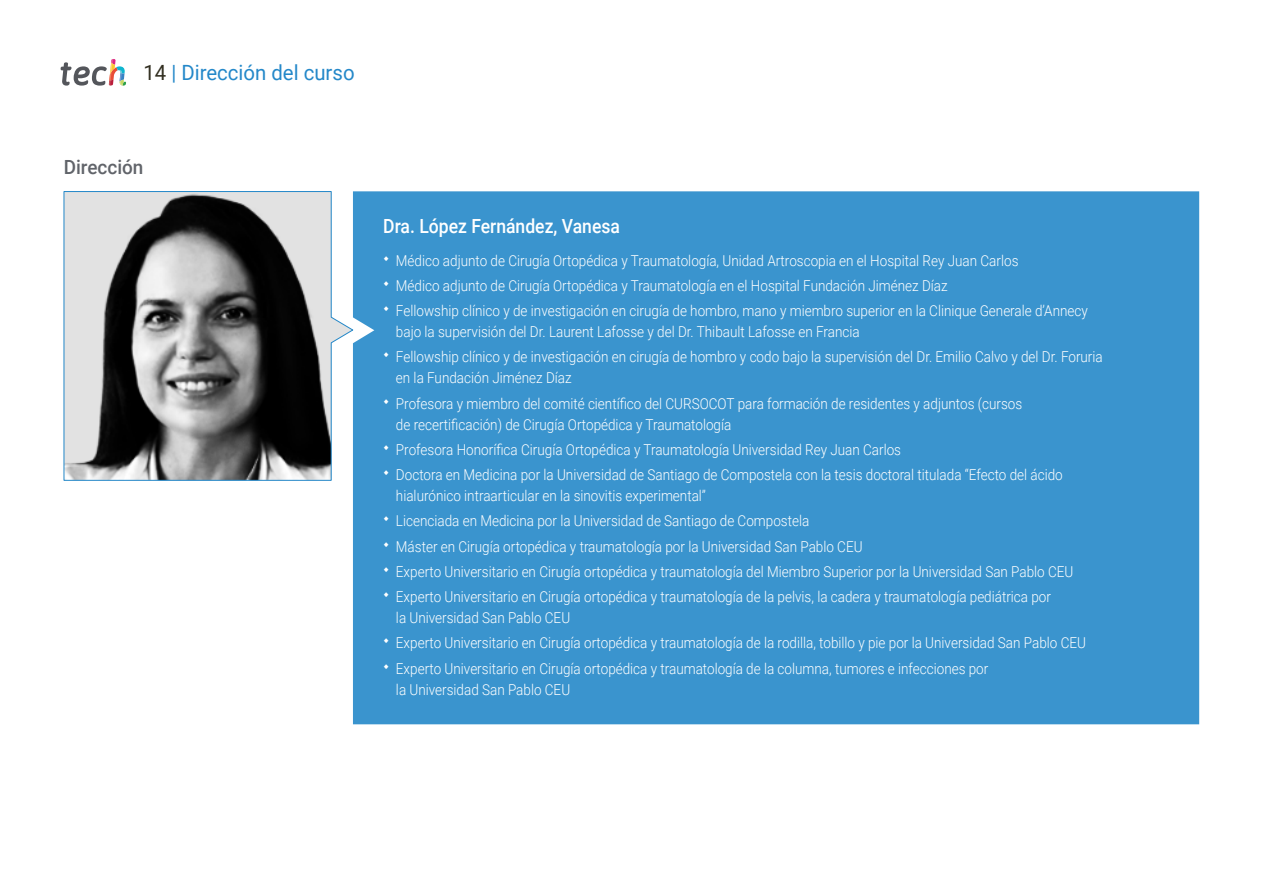
<style>
.page{position:relative;width:1263px;height:893px;background:#fff}
.page>*{position:absolute;margin:0;border:0;box-sizing:border-box;transform-origin:0 0}
.t1{font:21px "Roboto";color:#2488c9}
.t2{font:500 19.5px "Roboto";color:#fff;scale:.9 1}
.t3{font:500 19.5px "Roboto";color:#61646a}
.t4{font:300 15px/25.2px "Roboto";color:#fff;scale:.9 1}
.s1{color:#312e20}
</style>
<div class="page">
<svg style="left:61px;top:59px;width:65px;height:27px"></svg>
<div style="left:353px;top:191px;width:846px;height:533px;background:#3a94ce"></div>
<svg style="left:64px;top:191px;width:289px;height:290px;background:#858686"></svg>
<svg style="left:384px;top:256px;width:4px;height:5px"></svg>
<svg style="left:384px;top:281px;width:4px;height:5px"></svg>
<svg style="left:384px;top:306px;width:4px;height:5px"></svg>
<svg style="left:384px;top:352px;width:4px;height:5px"></svg>
<svg style="left:384px;top:399px;width:4px;height:5px"></svg>
<svg style="left:384px;top:445px;width:4px;height:5px"></svg>
<svg style="left:384px;top:470px;width:4px;height:5px"></svg>
<svg style="left:384px;top:516px;width:4px;height:5px"></svg>
<svg style="left:384px;top:542px;width:4px;height:5px"></svg>
<svg style="left:384px;top:567px;width:4px;height:5px"></svg>
<svg style="left:384px;top:592px;width:4px;height:5px"></svg>
<svg style="left:384px;top:638px;width:4px;height:5px"></svg>
<svg style="left:384px;top:664px;width:4px;height:5px"></svg>
<h1 class="t1" style="left:144px;top:57px;width:213px"><span class="s1">14</span> | Dirección del curso</h1>
<h2 class="t3" style="left:64px;top:154px;width:81px">Dirección</h2>
<h2 class="t2" style="left:383px;top:212px;width:265px">Dra. López Fernández, Vanesa</h2>
<p class="t4" style="left:396px;top:247px;width:770px">Médico adjunto de Cirugía Ortopédica y Traumatología, Unidad Artroscopia en el Hospital Rey Juan Carlos<br>Médico adjunto de Cirugía Ortopédica y Traumatología en el Hospital Fundación Jiménez Díaz<br>Fellowship clínico y de investigación en cirugía de hombro, mano y miembro superior en la Clinique Generale d’Annecy</p>
<p class="t4" style="left:396px;top:319px;width:787px">bajo la supervisión del Dr. Laurent Lafosse y del Dr. Thibault Lafosse en Francia<br>Fellowship clínico y de investigación en cirugía de hombro y codo bajo la supervisión del Dr. Emilio Calvo y del Dr. Foruria</p>
<p class="t4" style="left:396px;top:365px;width:697px">en la Fundación Jiménez Díaz<br>Profesora y miembro del comité científico del CURSOCOT para formación de residentes y adjuntos (cursos</p>
<p class="t4" style="left:396px;top:411px;width:742px">de recertificación) de Cirugía Ortopédica y Traumatología<br>Profesora Honorífica Cirugía Ortopédica y Traumatología Universidad Rey Juan Carlos<br>Doctora en Medicina por la Universidad de Santiago de Compostela con la tesis doctoral titulada “Efecto del ácido</p>
<p class="t4" style="left:396px;top:483px;width:754px">hialurónico intraarticular en la sinovitis experimental”<br>Licenciada en Medicina por la Universidad de Santiago de Compostela<br>Máster en Cirugía ortopédica y traumatología por la Universidad San Pablo CEU<br>Experto Universitario en Cirugía ortopédica y traumatología del Miembro Superior por la Universidad San Pablo CEU Experto Universitario en Cirugía ortopédica y traumatología de la pelvis, la cadera y traumatología pediátrica por</p>
<p class="t4" style="left:396px;top:605px;width:768px">la Universidad San Pablo CEU<br>Experto Universitario en Cirugía ortopédica y traumatología de la rodilla, tobillo y pie por la Universidad San Pablo CEU<br>Experto Universitario en Cirugía ortopédica y traumatología de la columna, tumores e infecciones por</p>
<p class="t4" style="left:396px;top:676px;width:195px">la Universidad San Pablo CEU</p>
</div>
